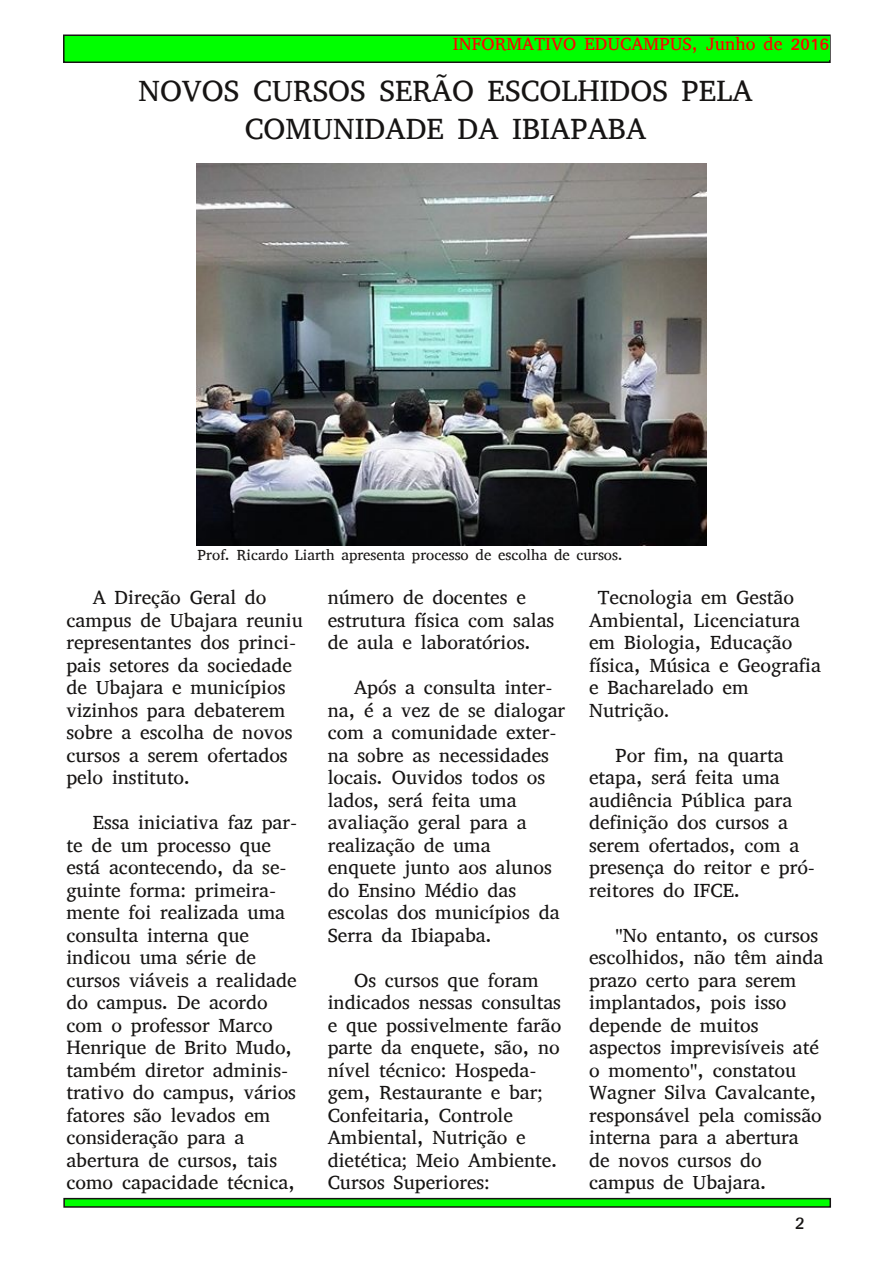
<style>
.page{position:relative;width:893px;height:1263px;background:#fff}
.page>*{position:absolute;margin:0;border:0;box-sizing:border-box;transform-origin:0 0}
.t1{font:30px/37.5px "Abyssinica SIL";color:#161413;text-align:center}
.t2{font:19.5px/22.5px "Abyssinica SIL";color:#161413}
.t3{font:18px "Abyssinica SIL";color:#f00}
.t4{font:18px "Abyssinica SIL";color:#161413}
.t5{font:15px "Abyssinica SIL";color:#161413}
.s1{font-size:18px}
</style>
<div class="page">
<div style="left:64px;top:35px;width:766px;height:27px;background:#0f0"></div>
<div style="left:63px;top:34px;width:768px;height:29px;border:2px solid #161413"></div>
<div style="left:64px;top:1198px;width:766px;height:9px;background:#0f0"></div>
<div style="left:63px;top:1198px;width:768px;height:10px;border:2px solid #161413"></div>
<div style="left:427px;top:36px;width:403px;height:24px;background:#0f0"></div>
<img style="left:196px;top:164px;width:510px;height:381px">
<p class="t3" style="left:453px;top:34px;width:378px">INFORMATIVO EDUCAMPUS, Junho de 2016</p>
<h1 class="t1" style="left:138px;top:72px;width:616px">NOVOS CURSOS SERÃO ESCOLHIDOS PELA<br>COMUNIDADE DA IBIAPABA</h1>
<p class="t5" style="left:198px;top:547px;width:427px">Prof. Ricardo Liarth apresenta processo de escolha de cursos.</p>
<p class="t2" style="left:66px;top:586px;width:238px;text-indent:26px">A Direção Geral do campus de Ubajara reuniu representantes dos princi&shy;pais setores da sociedade de Ubajara e municípios vizinhos para debaterem sobre a escolha de novos cursos a serem ofertados pelo instituto.</p>
<p class="t2" style="left:66px;top:811px;width:232px;text-indent:26px">Essa iniciativa faz par&shy;te de um processo que está acontecendo, da se&shy;guinte forma: primeira&shy;mente foi realizada uma consulta interna que indicou uma série de cursos viáveis a realidade do campus. De acordo com o professor Marco<br>Henrique de Brito Mudo, também diretor adminis&shy;trativo do campus, vários fatores são levados em consideração para a abertura de cursos, tais como capacidade técnica,</p>
<p class="t2" style="left:328px;top:586px;width:228px">número de docentes e estrutura física com salas de aula e laboratórios.</p>
<p class="t2" style="left:328px;top:676px;width:239px;text-indent:26px">Após a consulta inter&shy;na, é a vez de se dialogar com a comunidade exter&shy;na sobre as necessidades locais. Ouvidos todos os lados, será feita uma avaliação geral para a realização de uma<br>enquete junto aos alunos do Ensino Médio das escolas dos municípios da<br>Serra da Ibiapaba.</p>
<p class="t2" style="left:328px;top:969px;width:235px;text-indent:26px">Os cursos que foram indicados nessas consultas e que possivelmente farão parte da enquete, são, no nível técnico: Hospeda&shy;gem, Restaurante e bar;<br>Confeitaria, Controle<br>Ambiental, Nutrição e dietética; Meio Ambiente.<br>Cursos Superiores:</p>
<p class="t2" style="left:589px;top:586px;width:234px;text-indent:9px">Tecnologia em Gestão<br>Ambiental, Licenciatura em Biologia, Educação física, Música e Geografia e Bacharelado em<br>Nutrição<span class="s1">.</span></p>
<p class="t2" style="left:589px;top:744px;width:227px;text-indent:26px">Por fim, na quarta etapa, será feita uma audiência Pública para definição dos cursos a serem ofertados, com a presença do reitor e pró&shy;reitores do IFCE.</p>
<p class="t2" style="left:589px;top:924px;width:236px;text-indent:26px">''No entanto, os cursos escolhidos, não têm ainda prazo certo para serem implantados, pois isso depende de muitos aspectos imprevisíveis até o momento'', constatou<br>Wagner Silva Cavalcante, responsável pela comissão interna para a abertura de novos cursos do campus de Ubajara.</p>
<p class="t4" style="left:795px;top:1214px;width:11px">2</p>
</div>
